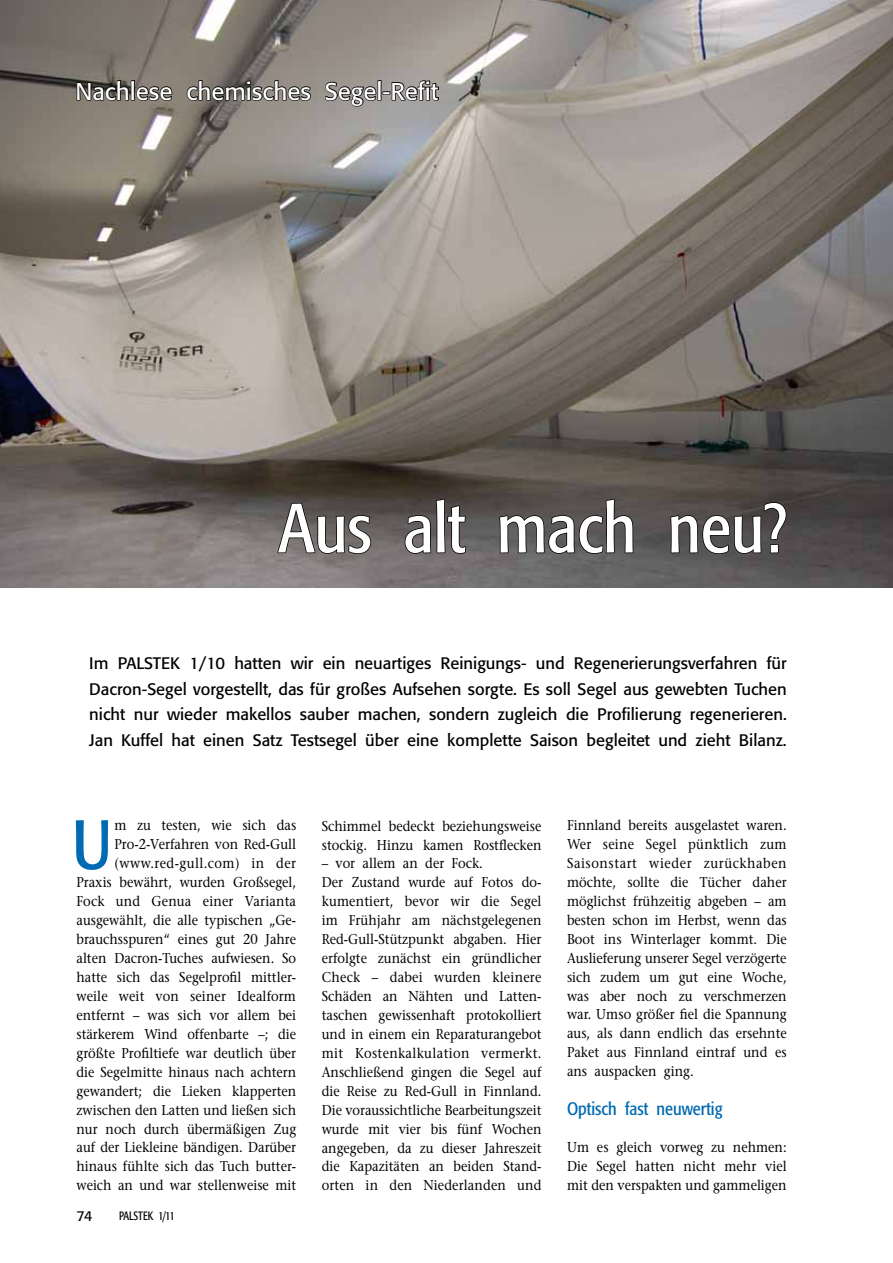
<style>
.page{position:relative;width:893px;height:1263px;background:#fff}
.page>*{position:absolute;margin:0;border:0;box-sizing:border-box;transform-origin:0 0}
.t1{font:condensed 69px "Formata";color:#fff}
.t2{font:condensed 69px "Formata";color:#006ab3}
.t3{font:24px "Formata";color:#fff}
.t4{font:condensed 18px "Formata";color:#006ab3}
.t5{font:16.5px/25.5px "Formata";color:#000;text-align:justify}
.t6{font:14.25px/18.9px "Stone Serif";color:#000;scale:.9 1}
.t7{font:14.25px "Formata";color:#000}
.t8{font:condensed 12px "Formata";color:#000;scale:.9 1}
</style>
<div class="page">
<img style="left:0;top:0;width:893px;height:588px">
<svg style="left:276px;top:502px;width:96px;height:53px;background:#575351"></svg>
<svg style="left:404px;top:498px;width:63px;height:56px;background:#4c4848"></svg>
<svg style="left:498px;top:498px;width:136px;height:57px;background:#4c4a49"></svg>
<svg style="left:670px;top:501px;width:117px;height:54px;background:#434040"></svg>
<svg style="left:76px;top:79px;width:97px;height:24px;background:#4a4740"></svg>
<svg style="left:186px;top:79px;width:126px;height:23px;background:#55514c"></svg>
<svg style="left:324px;top:79px;width:116px;height:28px;background:#6d6b68"></svg>
<h2 class="t3" style="left:75px;top:77px;width:365px">Nachlese chemisches Segel-Refit</h2>
<h1 class="t1" style="left:278px;top:488px;width:510px">Aus alt mach neu?</h1>
<p class="t5" style="left:89px;top:651px;width:699px">Im PALSTEK 1/10 hatten wir ein neuartiges Reinigungs- und Regenerierungsverfahren für Dacron-Segel vorgestellt, das für großes Aufsehen sorgte. Es soll Segel aus gewebten Tuchen nicht nur wieder makellos sauber machen, sondern zugleich die Profilierung regenerieren.<br>Jan Kuffel hat einen Satz Testsegel über eine komplette Saison begleitet und zieht Bilanz.</p>
<p class="t6" style="left:76px;top:816px;width:246px;text-align:right">m zu testen, wie sich das Pro-2-Verfahren von Red-Gull (www.red-gull.com) in der Praxis bewährt, wurden Großsegel, Fock und Genua einer Varianta ausgewählt, die alle typischen „Ge&shy;brauchsspuren“ eines gut 20 Jahre alten Dacron-Tuches aufwiesen. So hatte sich das Segelprofil mittler&shy;weile weit von seiner Idealform entfernt – was sich vor allem bei stärkerem Wind offenbarte –; die größte Profiltiefe war deutlich über die Segelmitte hinaus nach achtern gewandert; die Lieken klapperten zwischen den Latten und ließen sich nur noch durch übermäßigen Zug auf der Liekleine bändigen. Darüber hinaus fühlte sich das Tuch butter&shy;weich an und war stellenweise mit</p>
<p class="t6" style="left:322px;top:816px;width:246px">Schimmel bedeckt beziehungsweise stockig. Hinzu kamen Rostflecken</p>
<h1 class="t2" style="left:72px;top:804px;width:42px">U</h1>
<p class="t6" style="left:322px;top:854px;width:246px">– vor allem an der Fock.<br>Der Zustand wurde auf Fotos do&shy;kumentiert, bevor wir die Segel im Frühjahr am nächstgelegenen<br>Red-Gull-Stützpunkt abgaben. Hier erfolgte zunächst ein gründlicher<br>Check – dabei wurden kleinere<br>Schäden an Nähten und Latten&shy;taschen gewissenhaft protokolliert und in einem ein Reparaturangebot mit Kostenkalkulation vermerkt.<br>Anschließend gingen die Segel auf die Reise zu Red-Gull in Finnland.<br>Die voraussichtliche Bearbeitungszeit wurde mit vier bis fünf Wochen angegeben, da zu dieser Jahreszeit die Kapazitäten an beiden Stand&shy;orten in den Niederlanden und</p>
<p class="t7" style="left:76px;top:1207px;width:18px">74</p>
<p class="t8" style="left:119px;top:1208px;width:63px">PALSTEK 1/11</p>
<p class="t6" style="left:567px;top:816px;width:246px;text-align:justify">Finnland bereits ausgelastet waren.<br>Wer seine Segel pünktlich zum Saisonstart wieder zurückhaben möchte, sollte die Tücher daher möglichst frühzeitig abgeben – am besten schon im Herbst, wenn das Boot ins Winterlager kommt. Die Auslieferung unserer Segel verzögerte sich zudem um gut eine Woche, was aber noch zu verschmerzen war. Umso größer fiel die Spannung aus, als dann endlich das ersehnte Paket aus Finnland eintraf und es ans auspacken ging.</p>
<p class="t4" style="left:567px;top:1098px;width:157px">Optisch fast neuwertig</p>
<p class="t6" style="left:567px;top:1138px;width:246px;text-align:justify">Um es gleich vorweg zu nehmen:<br>Die Segel hatten nicht mehr viel mit den verspakten und gammeligen</p>
</div>
